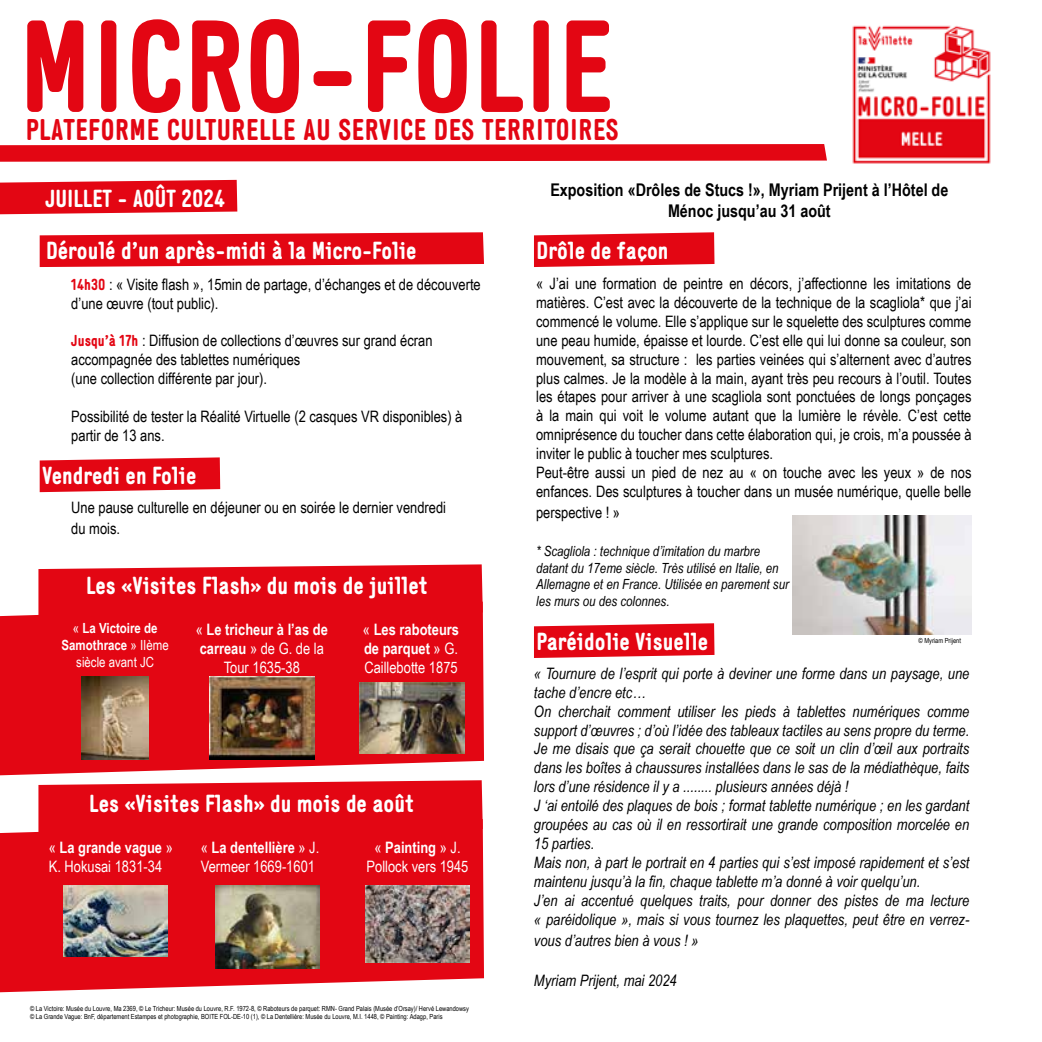
<style>
.page{position:relative;width:1042px;height:1042px;background:#fff}
.page>*{position:absolute;margin:0;border:0;box-sizing:border-box;transform-origin:0 0}
.t1{font:700 129.5px "Generika";letter-spacing:.005em;color:#e30613}
.t2{font:700 29.75px "Generika";letter-spacing:.02em;color:#e30613}
.t3{font:700 24.5px "Generika";color:#fff}
.t4{font:700 17.5px/21px "Arial Narrow";color:#000;text-align:center}
.t5{font:15.75px/18.9px "Arial Narrow";color:#000}
.t6{font:italic 15.75px/18.9px "Arial Narrow";color:#000}
.t7{font:15.75px/18.9px "Arial Narrow";color:#fff}
.t8{font:700 15.75px/18.9px "Arial Narrow";color:#fff;text-align:center}
.t9{font:italic 14px/16.8px "Arial Narrow";color:#000}
.t10{font:700 14px/16.8px "Arial Narrow";color:#fff;text-align:center}
.t11{font:7px/8.4px "Arial Narrow";color:#000}
.s1{font-family:"Generika";font-weight:700;color:#e30613}
.s2{font-weight:400}
.s3{font-weight:700}
</style>
<div class="page">
<svg style="left:0;top:615px;width:484px;height:160px;background:#e31722"></svg>
<svg style="left:0;top:831px;width:484px;height:161px;background:#e41622"></svg>
<svg style="left:0;top:144px;width:827px;height:18px;background:#e51a26"></svg>
<img style="left:852px;top:25px;width:139px;height:139px">
<svg style="left:0;top:180px;width:237px;height:34px;background:#e41723"></svg>
<svg style="left:40px;top:232px;width:444px;height:35px;background:#e51d29"></svg>
<svg style="left:40px;top:457px;width:180px;height:35px;background:#e51d29"></svg>
<div style="left:38px;top:564px;width:445px;height:53px;background:#e30613"></div>
<div style="left:38px;top:780px;width:445px;height:53px;background:#e30613"></div>
<svg style="left:534px;top:232px;width:180px;height:35px;background:#e51d29"></svg>
<svg style="left:534px;top:623px;width:180px;height:35px;background:#e51d29"></svg>
<img style="left:82px;top:677px;width:67px;height:82px">
<img style="left:210px;top:677px;width:104px;height:82px">
<img style="left:360px;top:682px;width:104px;height:71px">
<img style="left:63px;top:885px;width:105px;height:71px">
<img style="left:215px;top:885px;width:105px;height:83px">
<img style="left:365px;top:885px;width:105px;height:77px">
<img style="left:793px;top:515px;width:178px;height:119px">
<h1 class="t1" style="left:20px;top:-10px;width:594px">MICRO-FOLIE</h1>
<h2 class="t2" style="left:26px;top:112px;width:594px">PLATEFORME CULTURELLE AU SERVICE DES TERRITOIRES</h2>
<h3 class="t3" style="left:45px;top:184px;width:181px">JUILLET - AOÛT 2024</h3>
<p class="t4" style="left:550px;top:178px;width:399px">Exposition «Drôles de Stucs !», Myriam Prijent à l’Hôtel de<br>Ménoc jusqu’au 31 août</p>
<h3 class="t3" style="left:46px;top:236px;width:372px">Déroulé d’un après-midi à la Micro-Folie</h3>
<p class="t5" style="left:71px;top:274px;width:411px"><span class="s1">14h30</span> : « Visite flash », 15min de partage, d’échanges et de découverte d’une œuvre (tout public).</p>
<p class="t5" style="left:71px;top:331px;width:363px"><span class="s1">Jusqu’à 17h</span> : Diffusion de collections d’œuvres sur grand écran accompagnée des tablettes numériques<br>(une collection différente par jour).</p>
<p class="t5" style="left:71px;top:406px;width:393px">Possibilité de tester la Réalité Virtuelle (2 casques VR disponibles) à partir de 13 ans.</p>
<h3 class="t3" style="left:42px;top:461px;width:156px">Vendredi en Folie</h3>
<p class="t5" style="left:71px;top:496px;width:376px;line-height:21px">Une pause culturelle en déjeuner ou en soirée le dernier vendredi du mois.</p>
<h3 class="t3" style="left:536px;top:236px;width:133px">Drôle de façon</h3>
<p class="t5" style="left:536px;top:273px;width:437px">« J’ai une formation de peintre en décors, j’affectionne les imitations de matières. C’est avec la découverte de la technique de la scagliola* que j’ai commencé le volume. Elle s’applique sur le squelette des sculptures comme une peau humide, épaisse et lourde. C’est elle qui lui donne sa couleur, son mouvement, sa structure : les parties veinées qui s’alternent avec d’autres plus calmes. Je la modèle à la main, ayant très peu recours à l’outil. Toutes les étapes pour arriver à une scagliola sont ponctuées de longs ponçages à la main qui voit le volume autant que la lumière le révèle. C’est cette omniprésence du toucher dans cette élaboration qui, je crois, m’a poussée à inviter le public à toucher mes sculptures.<br>Peut-être aussi un pied de nez au « on touche avec les yeux » de nos enfances. Des sculptures à toucher dans un musée numérique, quelle belle</p>
<p class="t5" style="left:536px;top:502px;width:85px">perspective ! »</p>
<p class="t9" style="left:536px;top:542px;width:254px">* Scagliola : technique d’imitation du marbre datant du 17eme siècle. Très utilisé en Italie, en Allemagne et en France. Utilisée en parement sur les murs ou des colonnes.</p>
<h3 class="t3" style="left:86px;top:571px;width:343px">Les «Visites Flash» du mois de juillet</h3>
<p class="t10" style="left:62px;top:619px;width:109px"><span class="s2">«</span> La Victoire de<br>Samothrace <span class="s2">» IIème siècle avant JC</span></p>
<p class="t8" style="left:196px;top:619px;width:134px"><span class="s2">«</span> Le tricheur à l’as de carreau <span class="s2">» de G. de la<br>Tour 1635-38</span></p>
<p class="t8" style="left:363px;top:619px;width:98px;text-align:justify"><span class="s2">«</span> Les raboteurs de parquet <span class="s2">» G.<br>Caillebotte 1875</span></p>
<h3 class="t3" style="left:536px;top:627px;width:173px">Paréidolie Visuelle</h3>
<p class="t6" style="left:534px;top:663px;width:437px">« Tournure de l’esprit qui porte à deviner une forme dans un paysage, une tache d’encre etc…<br>On cherchait comment utiliser les pieds à tablettes numériques comme support d’œuvres ; d’où l’idée des tableaux tactiles au sens propre du terme.<br>Je me disais que ça serait chouette que ce soit un clin d’œil aux portraits dans les boîtes à chaussures installées dans le sas de la médiathèque, faits lors d’une résidence il y a ........ plusieurs années déjà !<br>J ‘ai entoilé des plaques de bois ; format tablette numérique ; en les gardant groupées au cas où il en ressortirait une grande composition morcelée en 15 parties.<br>Mais non, à part le portrait en 4 parties qui s’est imposé rapidement et s’est maintenu jusqu’à la fin, chaque tablette m’a donné à voir quelqu’un.<br>J’en ai accentué quelques traits, pour donner des pistes de ma lecture « paréidolique », mais si vous tournez les plaquettes, peut être en verrez-</p>
<p class="t6" style="left:534px;top:930px;width:166px">vous d’autres bien à vous ! »</p>
<p class="t6" style="left:534px;top:970px;width:144px">Myriam Prijent, mai 2024</p>
<p class="t11" style="left:918px;top:636px;width:44px">© Myriam Prijent</p>
<h3 class="t3" style="left:89px;top:789px;width:326px">Les «Visites Flash» du mois de août</h3>
<p class="t7" style="left:49px;top:837px;width:126px">« <span class="s3">La grande vague</span> »<br>K. Hokusai 1831-34</p>
<p class="t7" style="left:201px;top:837px;width:120px">« <span class="s3">La dentellière</span> » J.<br>Vermeer 1669-1601</p>
<p class="t7" style="left:366px;top:837px;width:103px;text-align:center">« <span class="s3">Painting</span> » J.<br>Pollock vers 1945</p>
<p class="t11" style="left:30px;top:1003px;width:440px">© La Victoire: Musée du Louvre, Ma 2369, © Le Tricheur: Musée du Louvre, R.F. 1972-8, © Raboteurs de parquet: RMN- Grand Palais (Musée d’Orsay)/ Hervé Lewandowsy © La Grande Vague: BnF, département Estampes et photographie, BOITE FOL-DE-10 (1), © La Dentellière: Musée du Louvre, M.I. 1448, © Painting: Adagp, Paris</p>
</div>
